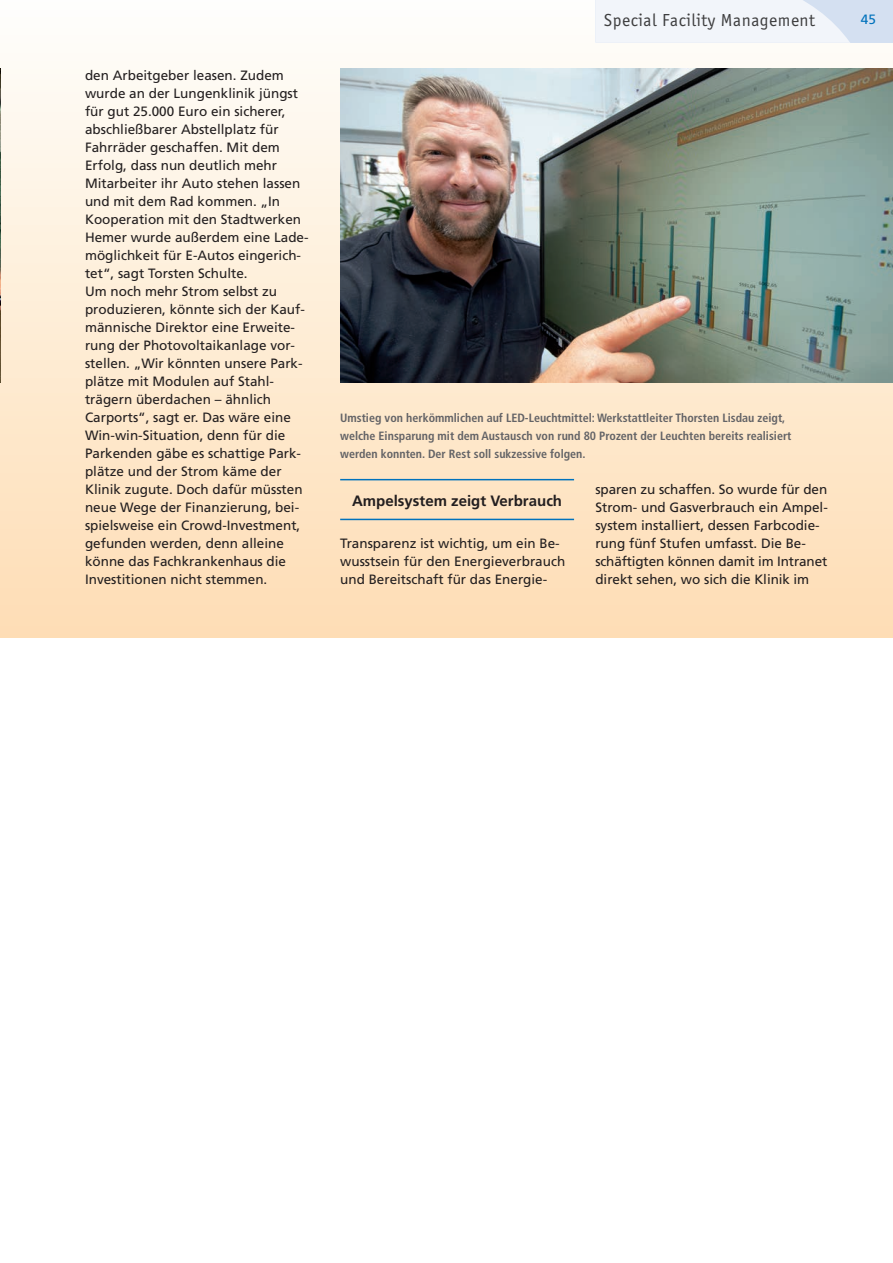
<style>
.page{position:relative;width:893px;height:1263px;background:#fff}
.page>*{position:absolute;margin:0;border:0;box-sizing:border-box;transform-origin:0 0}
.t1{font:18px "Officina Sans";letter-spacing:.03em;color:#3e3e3f}
.t2{font:700 15px "Frutiger";color:#231f20}
.t3{font:13.5px/18px "Frutiger";color:#231f20}
.t4{font:13.5px "Frutiger";color:#0072bc}
.t5{font:700 condensed 12px/18px "Frutiger";color:#636366}
</style>
<div class="page">
<div style="left:0;top:0;width:893px;height:637px;background:linear-gradient(to bottom,#fefefc,#fddcb4)"></div>
<div style="left:595px;top:0;width:298px;height:43px;background:#d4e0f1"></div>
<svg style="left:595px;top:0;width:255px;height:43px;background:#eff3f9"></svg>
<img style="left:340px;top:68px;width:553px;height:314px">
<img style="left:0;top:68px;width:1px;height:314px">
<hr style="left:340px;top:479px;width:234px;height:1px;background:#0072bc">
<hr style="left:340px;top:519px;width:234px;height:1px;background:#0072bc">
<p class="t3" style="left:85px;top:68px;width:225px">den Arbeit geber leasen. Zudem wurde an der Lungenklinik jüngst für gut 25.000 Euro ein sicherer, abschließbarer Ab stellplatz für<br>Fahrräder geschaffen. Mit dem<br>Erfolg, dass nun deutlich mehr<br>Mitarbeiter ihr Auto stehen lassen und mit dem Rad kommen. „In<br>Kooperation mit den Stadt werken<br>Hemer wurde außerdem eine Lade&shy;möglichkeit für E-Autos eingerich&shy;tet“, sagt Torsten Schulte.</p>
<p class="t3" style="left:85px;top:284px;width:221px">Um noch mehr Strom selbst zu produzieren, könnte sich der Kauf&shy;männische Direktor eine Erweite&shy;rung der Photovoltaikanlage vor - stellen. „Wir könnten unsere Park&shy;plätze mit Modulen auf Stahl&shy;trägern überdachen – ähnlich<br>Carports“, sagt er. Das wäre eine<br>Win-win-Situation, denn für die<br>Parkenden gäbe es schattige Park&shy;plätze und der Strom käme der<br>Klinik zugute. Doch dafür müssten neue Wege der Finanzierung, bei&shy;spielsweise ein Crowd-Investment, gefunden werden, denn alleine könne das Fachkrankenhaus die<br>Investitionen nicht stemmen.</p>
<p class="t1" style="left:604px;top:14px;width:213px">Special Facility Management</p>
<p class="t4" style="left:861px;top:14px;width:17px">45</p>
<p class="t5" style="left:340px;top:410px;width:453px">Umstieg von herkömmlichen auf LED-Leuchtmittel: Werkstattleiter Thorsten Lisdau zeigt, welche Einsparung mit dem Austausch von rund 80 Prozent der Leuchten bereits realisiert werden konnten. Der Rest soll sukzessive folgen.</p>
<p class="t2" style="left:352px;top:495px;width:212px">Ampelsystem zeigt Verbrauch</p>
<p class="t3" style="left:340px;top:536px;width:227px">Transparenz ist wichtig, um ein Be - wusstsein für den Energieverbrauch und Bereitschaft für das Energie -</p>
<p class="t3" style="left:595px;top:482px;width:234px">sparen zu schaffen. So wurde für den Strom- und Gasverbrauch ein Ampel&shy;system installiert, dessen Farbcodie&shy;rung fünf Stufen umfasst. Die Be - schäftigten können damit im Intranet direkt sehen, wo sich die Klinik im</p>
</div>
